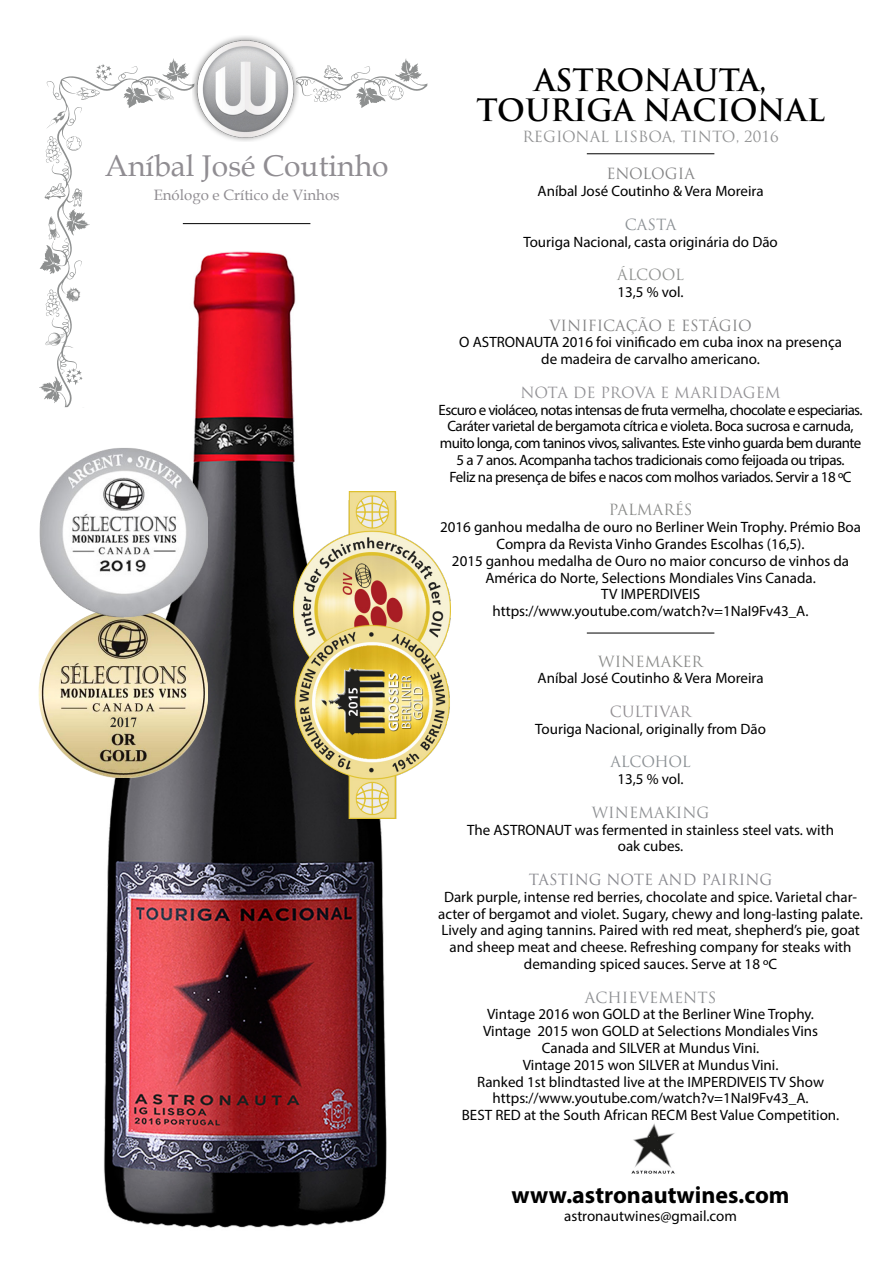
<style>
.page{position:relative;width:893px;height:1263px;background:#fff}
.page>*{position:absolute;margin:0;border:0;box-sizing:border-box;transform-origin:0 0}
.t1{font:700 30px/30px "Trajan Pro";color:#000;text-align:center}
.t2{font:30px "Book Antiqua";color:#908d92}
.t3{font:700 24px "Myriad Pro";color:#000}
.t4{font:15px/16.8px "Myriad Pro";color:#000;text-align:center}
.t5{font:15px/16.8px "Myriad Pro";letter-spacing:-.035em;color:#000;text-align:center}
.t6{font:15px "Trajan Pro";color:#848485}
.t7{font:15px "Trajan Pro";color:#919293}
.t8{font:15px "Book Antiqua";color:#908d92}
.t9{font:15px "Trajan Pro";color:#8d8f92}
.t10{font:15px "Trajan Pro";letter-spacing:-.005em;color:#929195}
.t11{font:15px "Trajan Pro";color:#87878d}
.t12{font:15px "Trajan Pro";color:#8a8b89}
.t13{font:15px "Trajan Pro";letter-spacing:-.015em;color:#8b9094}
.t14{font:15px "Trajan Pro";color:#918e92}
.t15{font:15px "Trajan Pro";letter-spacing:-.01em;color:#909290}
</style>
<div class="page">
<img style="left:631px;top:1123px;width:44px;height:51px">
<svg style="left:47px;top:72px;width:380px;height:296px"></svg>
<svg style="left:313px;top:86px;width:28px;height:16px"></svg>
<svg style="left:421px;top:209px;width:6px;height:26px"></svg>
<svg style="left:45px;top:289px;width:16px;height:28px"></svg>
<svg style="left:96px;top:64px;width:16px;height:17px"></svg>
<svg style="left:39px;top:368px;width:44px;height:40px"></svg>
<svg style="left:76px;top:87px;width:24px;height:13px"></svg>
<svg style="left:123px;top:58px;width:66px;height:50px"></svg>
<svg style="left:45px;top:333px;width:19px;height:13px"></svg>
<svg style="left:47px;top:111px;width:18px;height:17px"></svg>
<svg style="left:68px;top:287px;width:13px;height:15px"></svg>
<svg style="left:324px;top:65px;width:19px;height:15px"></svg>
<svg style="left:40px;top:183px;width:50px;height:91px"></svg>
<svg style="left:356px;top:58px;width:66px;height:50px"></svg>
<svg style="left:45px;top:136px;width:37px;height:27px"></svg>
<img style="left:193px;top:36px;width:105px;height:105px">
<img style="left:86px;top:235px;width:317px;height:993px">
<hr style="left:587px;top:633px;width:127px;height:1px;background:#000">
<hr style="left:587px;top:153px;width:127px;height:1px;background:#000">
<hr style="left:183px;top:223px;width:127px;height:1px;background:#000">
<img style="left:293px;top:491px;width:158px;height:327px">
<img style="left:38px;top:619px;width:170px;height:159px">
<img style="left:39px;top:447px;width:169px;height:172px">
<h1 class="t2" style="left:105px;top:144px;width:285px">Aníbal José Coutinho</h1>
<p class="t8" style="left:154px;top:184px;width:187px">Enólogo e Crítico de Vinhos</p>
<h1 class="t1" style="left:476px;top:65px;width:350px">ASTRONAUTA,<br>TOURIGA NACIONAL</h1>
<p class="t7" style="left:523px;top:127px;width:257px">REGIONAL LISBOA, TINTO, 2016</p>
<p class="t6" style="left:606px;top:164px;width:90px">ENOLOGIA</p>
<p class="t4" style="left:538px;top:182px;width:228px">Aníbal José Coutinho &amp; Vera Moreira</p>
<p class="t13" style="left:625px;top:215px;width:53px">CASTA</p>
<p class="t4" style="left:523px;top:233px;width:256px">Touriga Nacional, casta originária do Dão</p>
<p class="t15" style="left:617px;top:265px;width:68px">ÁLCOOL</p>
<p class="t4" style="left:617px;top:283px;width:68px">13,5 % vol.</p>
<p class="t6" style="left:549px;top:316px;width:204px">VINIFICAÇÃO E ESTÁGIO</p>
<p class="t4" style="left:459px;top:334px;width:384px">O ASTRONAUTA 2016 foi vinificado em cuba inox na presença de madeira de carvalho americano.</p>
<p class="t10" style="left:520px;top:383px;width:262px">NOTA DE PROVA E MARIDAGEM</p>
<p class="t5" style="left:439px;top:401px;width:425px">Escuro e violáceo, notas intensas de fruta vermelha, chocolate e especiarias.<br>Caráter varietal de bergamota cítrica e violeta. Boca sucrosa e carnuda, muito longa, com taninos vivos, salivantes. Este vinho guarda bem durante 5 a 7 anos. Acompanha tachos tradicionais como feijoada ou tripas.<br>Feliz na presença de bifes e nacos com molhos variados. Servir a 18 ºC</p>
<p class="t12" style="left:609px;top:500px;width:85px">PALMARÉS</p>
<p class="t4" style="left:440px;top:518px;width:422px">2016 ganhou medalha de ouro no Berliner Wein Trophy. Prémio Boa Compra da Revista Vinho Grandes Escolhas (16,5).<br>2015 ganhou medalha de Ouro no maior concurso de vinhos da América do Norte, Selections Mondiales Vins Canada.<br>TV IMPERDIVEIS<br>https://www.youtube.com/watch?v=1NaI9Fv43_A.</p>
<p class="t12" style="left:598px;top:652px;width:106px">WINEMAKER</p>
<p class="t4" style="left:538px;top:670px;width:228px">Aníbal José Coutinho &amp; Vera Moreira</p>
<p class="t14" style="left:610px;top:702px;width:83px">CULTIVAR</p>
<p class="t4" style="left:535px;top:720px;width:232px">Touriga Nacional, originally from Dão</p>
<p class="t13" style="left:610px;top:752px;width:82px">ALCOHOL</p>
<p class="t4" style="left:617px;top:770px;width:68px">13,5 % vol.</p>
<p class="t9" style="left:592px;top:803px;width:119px">WINEMAKING</p>
<p class="t4" style="left:467px;top:821px;width:368px">The ASTRONAUT was fermented in stainless steel vats. with oak cubes.</p>
<p class="t11" style="left:529px;top:870px;width:245px">TASTING NOTE AND PAIRING</p>
<p class="t4" style="left:438px;top:888px;width:426px">Dark purple, intense red berries, chocolate and spice. Varietal char&shy;acter of bergamot and violet. Sugary, chewy and long-lasting palate.<br>Lively and aging tannins. Paired with red meat, shepherd’s pie, goat and sheep meat and cheese. Refreshing company for steaks with demanding spiced sauces. Serve at 18 ºC</p>
<p class="t9" style="left:585px;top:988px;width:133px">ACHIEVEMENTS</p>
<p class="t4" style="left:462px;top:1006px;width:379px">Vintage 2016 won GOLD at the Berliner Wine Trophy.<br>Vintage 2015 won GOLD at Selections Mondiales Vins Canada and SILVER at Mundus Vini.<br>Vintage 2015 won SILVER at Mundus Vini.<br>Ranked 1st blindtasted live at the IMPERDIVEIS TV Show https://www.youtube.com/watch?v=1NaI9Fv43_A.<br>BEST RED at the South African RECM Best Value Competition.</p>
<h2 class="t3" style="left:512px;top:1179px;width:279px">www.astronautwines.com</h2>
<p class="t4" style="left:564px;top:1207px;width:174px">astronautwines@gmail.com</p>
</div>
